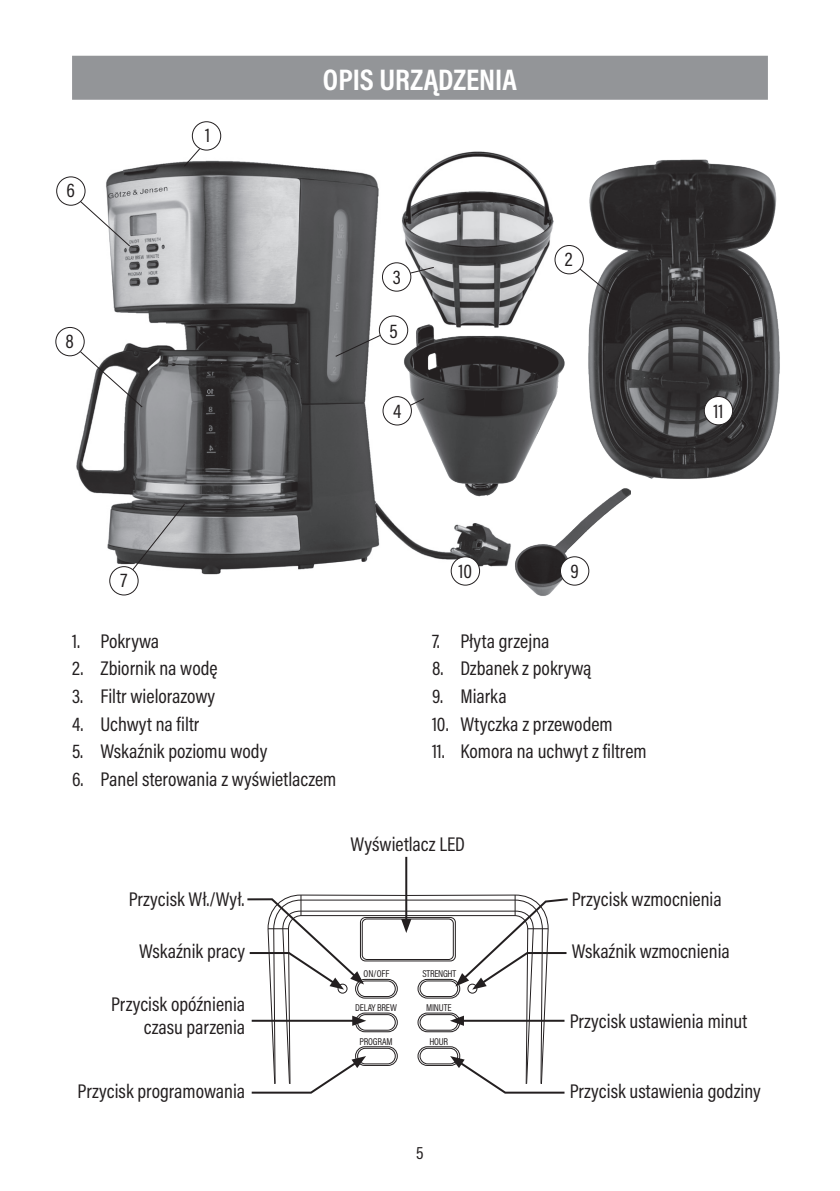
<style>
.page{position:relative;width:840px;height:1191px;background:#fff}
.page>*{position:absolute;margin:0;border:0;box-sizing:border-box;transform-origin:0 0}
.naglowek{font:700 30px "Acumin Pro Cond";letter-spacing:-.005em;color:#fff}
.txt02_mały{font:20px "Acumin Pro Cond";color:#231f20}
.t1{font:18px "Acumin Pro Cond";color:#231f20}
.txt02_mały-2{font:10px "Acumin Pro Cond";letter-spacing:-.02em;color:#231f20}
</style>
<div class="page">
<div style="left:72px;top:56px;width:695px;height:44px;background:#939598"></div>
<img style="left:74px;top:160px;width:437px;height:414px">
<svg style="left:183px;top:147px;width:18px;height:21px"></svg>
<div style="left:192px;top:121px;width:29px;height:30px;border:1px solid #231f20;border-radius:50%"></div>
<svg style="left:79px;top:200px;width:52px;height:47px"></svg>
<div style="left:56px;top:176px;width:29px;height:30px;border:1px solid #231f20;border-radius:50%"></div>
<svg style="left:79px;top:350px;width:64px;height:58px"></svg>
<div style="left:55px;top:327px;width:30px;height:29px;border:1px solid #231f20;border-radius:50%"></div>
<svg style="left:131px;top:503px;width:55px;height:68px;background:#8b8b8d"></svg>
<div style="left:109px;top:566px;width:29px;height:29px;border:1px solid #231f20;border-radius:50%"></div>
<div style="left:451px;top:557px;width:28px;height:28px;background:#fff;border-radius:50%"></div>
<div style="left:450px;top:556px;width:30px;height:29px;border:1px solid #231f20;border-radius:50%"></div>
<img style="left:401px;top:152px;width:152px;height:176px">
<img style="left:403px;top:323px;width:162px;height:174px">
<img style="left:513px;top:485px;width:117px;height:111px">
<img style="left:588px;top:159px;width:192px;height:320px">
<div style="left:560px;top:557px;width:28px;height:28px;background:#fff;border-radius:50%"></div>
<div style="left:559px;top:556px;width:30px;height:29px;border:1px solid #231f20;border-radius:50%"></div>
<svg style="left:578px;top:268px;width:43px;height:35px"></svg>
<div style="left:554px;top:245px;width:29px;height:29px;border:1px solid #231f20;border-radius:50%"></div>
<svg style="left:409px;top:266px;width:26px;height:8px"></svg>
<div style="left:382px;top:262px;width:29px;height:30px;border:1px solid #231f20;border-radius:50%"></div>
<svg style="left:409px;top:397px;width:16px;height:9px"></svg>
<div style="left:382px;top:396px;width:29px;height:29px;border:1px solid #231f20;border-radius:50%"></div>
<svg style="left:334px;top:334px;width:47px;height:24px"></svg>
<div style="left:378px;top:315px;width:30px;height:30px;border:1px solid #231f20;border-radius:50%"></div>
<div style="left:703px;top:396px;width:29px;height:29px;background:#fff;border-radius:50%"></div>
<div style="left:703px;top:396px;width:29px;height:29px;border:1px solid #231f20;border-radius:50%"></div>
<hr style="left:405px;top:857px;width:2px;height:65px;background:#231f20">
<hr style="left:460px;top:1019px;width:104px;height:2px;background:#231f20">
<hr style="left:251px;top:1019px;width:104px;height:2px;background:#231f20">
<svg style="left:489px;top:1083px;width:76px;height:11px"></svg>
<svg style="left:251px;top:1083px;width:76px;height:11px"></svg>
<svg style="left:267px;top:894px;width:281px;height:188px"></svg>
<svg style="left:273px;top:993px;width:269px;height:90px"></svg>
<div style="left:355px;top:979px;width:42px;height:19px;border:1px solid #231f20;border-radius:9px"></div>
<div style="left:357px;top:980px;width:38px;height:16px;border:1px solid #231f20;border-radius:8px"></div>
<div style="left:355px;top:1012px;width:42px;height:20px;border:1px solid #231f20;border-radius:9px"></div>
<div style="left:357px;top:1014px;width:38px;height:16px;border:1px solid #231f20;border-radius:8px"></div>
<div style="left:355px;top:1046px;width:42px;height:19px;border:1px solid #231f20;border-radius:9px"></div>
<div style="left:357px;top:1048px;width:38px;height:16px;border:1px solid #231f20;border-radius:8px"></div>
<div style="left:417px;top:979px;width:43px;height:19px;border:1px solid #231f20;border-radius:9px"></div>
<div style="left:419px;top:980px;width:39px;height:16px;border:1px solid #231f20;border-radius:8px"></div>
<div style="left:417px;top:1012px;width:43px;height:20px;border:1px solid #231f20;border-radius:9px"></div>
<div style="left:419px;top:1014px;width:39px;height:16px;border:1px solid #231f20;border-radius:8px"></div>
<div style="left:417px;top:1046px;width:43px;height:19px;border:1px solid #231f20;border-radius:9px"></div>
<div style="left:419px;top:1048px;width:39px;height:16px;border:1px solid #231f20;border-radius:8px"></div>
<svg style="left:247px;top:895px;width:321px;height:98px"></svg>
<p class="txt02_mały" style="left:66px;top:177px;width:10px">6</p>
<p class="txt02_mały" style="left:66px;top:328px;width:10px">8</p>
<p class="txt02_mały" style="left:205px;top:122px;width:7px">1</p>
<p class="txt02_mały" style="left:120px;top:567px;width:8px">7</p>
<p class="naglowek" style="left:323px;top:60px;width:195px">OPIS URZĄDZENIA</p>
<p class="txt02_mały" style="left:392px;top:264px;width:9px">3</p>
<p class="txt02_mały" style="left:389px;top:318px;width:10px">5</p>
<p class="txt02_mały" style="left:393px;top:398px;width:10px">4</p>
<p class="txt02_mały" style="left:564px;top:246px;width:9px">2</p>
<p class="txt02_mały" style="left:458px;top:558px;width:15px">10</p>
<p class="txt02_mały" style="left:570px;top:558px;width:10px">9</p>
<p class="txt02_mały" style="left:72px;top:628px;width:89px">1. Pokrywa</p>
<p class="txt02_mały" style="left:72px;top:655px;width:147px">2. Zbiornik na wodę</p>
<p class="txt02_mały" style="left:72px;top:683px;width:144px">3. Filtr wielorazowy</p>
<p class="txt02_mały" style="left:72px;top:711px;width:129px">4. Uchwyt na filtr</p>
<p class="txt02_mały" style="left:72px;top:738px;width:197px">5. Wskaźnik poziomu wody</p>
<p class="txt02_mały" style="left:72px;top:766px;width:266px">6. Panel sterowania z wyświetlaczem</p>
<p class="txt02_mały" style="left:432px;top:628px;width:119px">7. Płyta grzejna</p>
<p class="txt02_mały" style="left:432px;top:655px;width:161px">8. Dzbanek z pokrywą</p>
<p class="txt02_mały" style="left:432px;top:683px;width:76px">9. Miarka</p>
<p class="txt02_mały" style="left:432px;top:711px;width:182px">10. Wtyczka z przewodem</p>
<p class="txt02_mały" style="left:432px;top:738px;width:216px">11. Komora na uchwyt z filtrem</p>
<p class="txt02_mały" style="left:350px;top:831px;width:116px">Wyświetlacz LED</p>
<p class="txt02_mały" style="left:713px;top:398px;width:11px">11</p>
<p class="txt02_mały" style="left:129px;top:886px;width:117px">Przycisk Wł./Wył.</p>
<p class="txt02_mały" style="left:571px;top:886px;width:151px">Przycisk wzmocnienia</p>
<p class="txt02_mały" style="left:139px;top:938px;width:107px">Wskaźnik pracy</p>
<p class="txt02_mały" style="left:111px;top:990px;width:135px">Przycisk opóźnienia</p>
<p class="txt02_mały" style="left:144px;top:1014px;width:103px">czasu parzenia</p>
<p class="txt02_mały" style="left:78px;top:1078px;width:169px">Przycisk programowania</p>
<p class="txt02_mały-2" style="left:363px;top:967px;width:27px">ON/OFF</p>
<p class="txt02_mały-2" style="left:422px;top:967px;width:35px">STRENGHT</p>
<p class="txt02_mały-2" style="left:355px;top:1001px;width:43px">DELAY BREW</p>
<p class="txt02_mały-2" style="left:359px;top:1034px;width:35px">PROGRAM</p>
<p class="txt02_mały-2" style="left:429px;top:1034px;width:20px">HOUR</p>
<p class="txt02_mały-2" style="left:426px;top:1001px;width:27px">MINUTE</p>
<p class="t1" style="left:416px;top:1141px;width:9px">5</p>
<p class="txt02_mały" style="left:571px;top:938px;width:159px">Wskaźnik wzmocnienia</p>
<p class="txt02_mały" style="left:569px;top:1008px;width:179px">Przycisk ustawienia minut</p>
<p class="txt02_mały" style="left:569px;top:1078px;width:192px">Przycisk ustawienia godziny</p>
</div>
